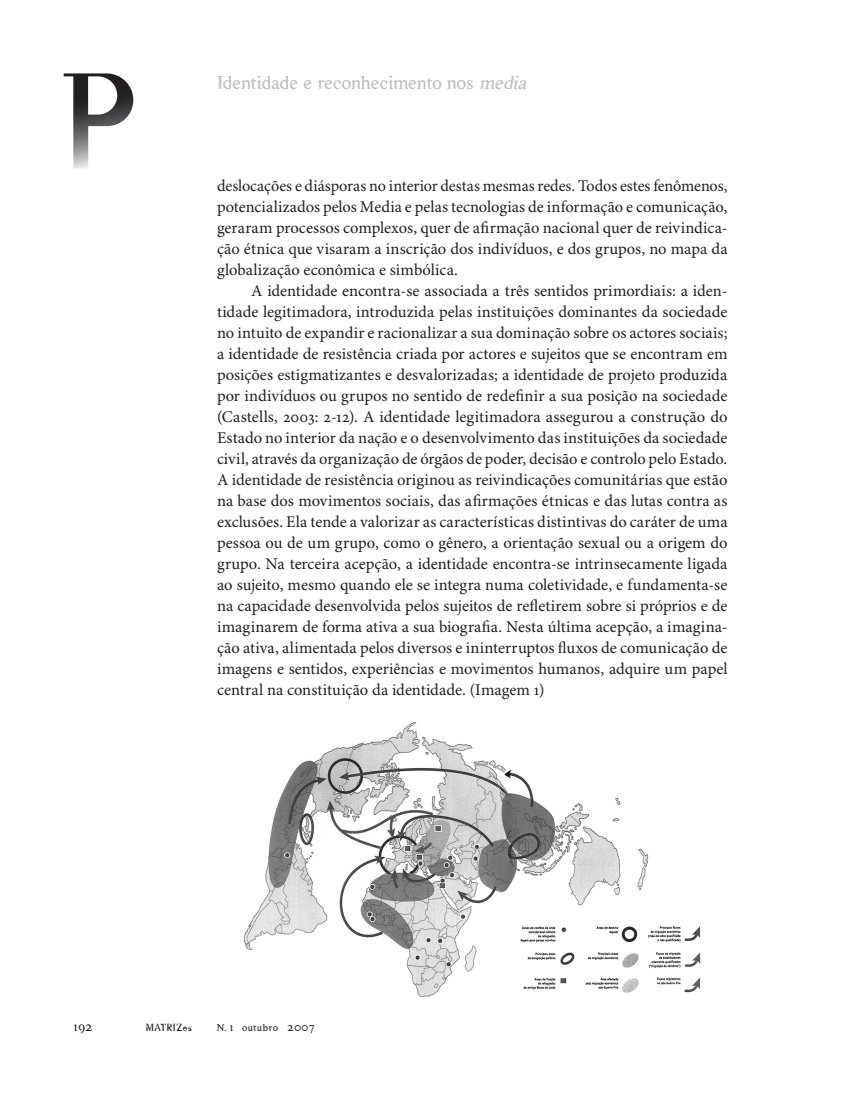
<style>
.page{position:relative;width:851px;height:1106px;background:#fff}
.page>*{position:absolute;margin:0;border:0;box-sizing:border-box;transform-origin:0 0}
.t1{font:19.5px "Hard Times";letter-spacing:.01em;color:#bcbdc0}
.t2{font:16.5px/21px "Minion Pro";letter-spacing:-.005em;color:#231f20;text-align:justify}
.t3{font:13.5px "Hard Times";color:#231f20}
.t4{font:10.5px "Hard Times";color:#231f20}
.t5{font:9px "Linotype Futoni";letter-spacing:.05em;color:#231f20}
.s1{font-style:italic}
.s2{font-size:12px}
</style>
<div class="page">
<svg style="left:64px;top:73px;width:69px;height:96px"></svg>
<img style="left:243px;top:721px;width:458px;height:277px">
<p class="t1" style="left:217px;top:70px;width:316px">Identidade e reconhecimento nos <span class="s1">media</span></p>
<p class="t2" style="left:217px;top:176px;width:512px">deslocações e diásporas no interior destas mesmas redes. Todos estes fenômenos, potencializados pelos Media e pelas tecnologias de informação e comunicação, geraram processos complexos, quer de afirmação nacional quer de reivindica&shy;ção étnica que visaram a inscrição dos indivíduos, e dos grupos, no mapa da globalização econômica e simbólica.</p>
<p class="t2" style="left:217px;top:281px;width:512px;text-indent:34px">A identidade encontra-se associada a três sentidos primordiais: a iden&shy;tidade legitimadora, introduzida pelas instituições dominantes da sociedade no intuito de expandir e racionalizar a sua dominação sobre os actores sociais; a identidade de resistência criada por actores e sujeitos que se encontram em posições estigmatizantes e desvalorizadas; a identidade de projeto produzida por indivíduos ou grupos no sentido de redefinir a sua posição na sociedade (Castells, 2003: 2-12). A identidade legitimadora assegurou a construção do Estado no interior da nação e o desenvolvimento das instituições da sociedade civil, através da organização de órgãos de poder, decisão e controlo pelo Estado.<br>A identidade de resistência originou as reivindicações comunitárias que estão na base dos movimentos sociais, das afirmações étnicas e das lutas contra as exclusões. Ela tende a valorizar as características distintivas do caráter de uma pessoa ou de um grupo, como o gênero, a orientação sexual ou a origem do grupo. Na terceira acepção, a identidade encontra-se intrinsecamente ligada ao sujeito, mesmo quando ele se integra numa coletividade, e fundamenta-se na capacidade desenvolvida pelos sujeitos de refletirem sobre si próprios e de imaginarem de forma ativa a sua biografia. Nesta última acepção, a imagina&shy;ção ativa, alimentada pelos diversos e ininterruptos fluxos de comunicação de imagens e sentidos, experiências e movimentos humanos, adquire um papel central na constituição da identidade. (Imagem 1)</p>
<p class="t3" style="left:72px;top:1017px;width:21px">192</p>
<p class="t5" style="left:146px;top:1022px;width:47px">MATRIZES</p>
<p class="t4" style="left:217px;top:1021px;width:99px">N. <span class="s2">1</span> outubro <span class="s2">2007</span></p>
</div>
